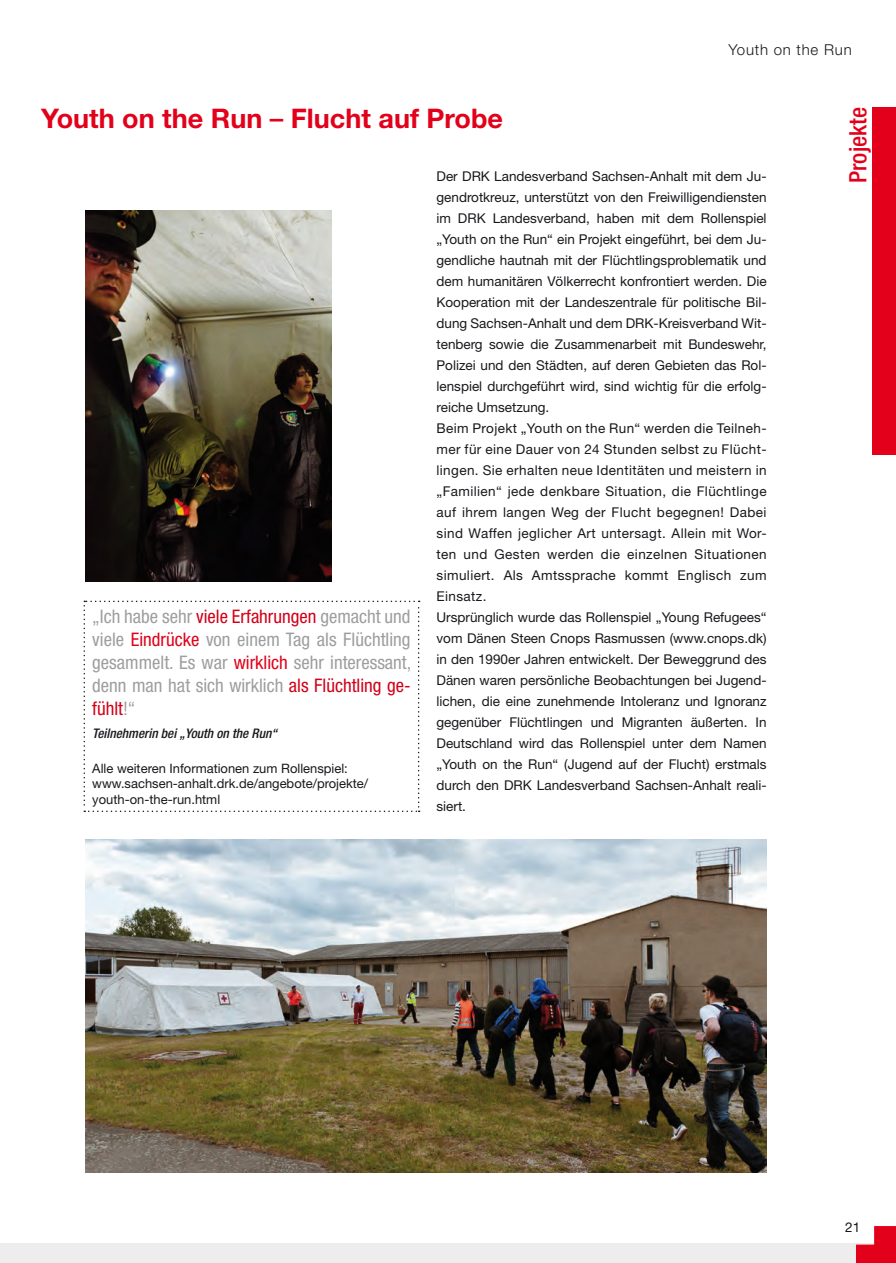
<style>
.page{position:relative;width:896px;height:1263px;background:#fff}
.page>*{position:absolute;margin:0;border:0;box-sizing:border-box;transform-origin:0 0}
.Head{font:700 27px "Helvetica Neue";color:#e2001a}
.Head-2{font:500 condensed 24px "Helvetica Neue";color:#e2001a}
.t1{font:condensed 18.75px/23px "Helvetica Neue";color:#9d9ea0;text-align:justify}
.t2{font:300 15px "Helvetica Neue";letter-spacing:.05em;color:#1a171c}
.t3{font:13.5px/21px "Helvetica Neue";color:#1a171c;text-align:justify}
.t4{font:italic 500 condensed 13.2px "Helvetica Neue";color:#1a171c}
.t5{font:12.9px "Helvetica Neue";color:#1a171c}
.s1{font-weight:500;font-stretch:condensed}
.s2{color:#d20019}
.s3{color:#e2001a}
</style>
<div class="page">
<div style="left:1px;top:1242px;width:894px;height:20px;background:#ededee"></div>
<svg style="left:83px;top:600px;width:336px;height:212px"></svg>
<div style="left:872px;top:107px;width:23px;height:348px;background:#e2001a"></div>
<img style="left:86px;top:839px;width:680px;height:333px">
<img style="left:85px;top:210px;width:246px;height:372px">
<svg style="left:0;top:1242px;width:2px;height:21px"></svg>
<svg style="left:855px;top:1226px;width:41px;height:37px"></svg>
<p class="t2" style="left:728px;top:41px;width:125px">Youth on the Run</p>
<p class="t2" style="left:793px;top:41px;width:59px">Projekte</p>
<p class="Head" style="left:41px;top:102px;width:463px">Youth on the Run <span class="s1">–</span> Flucht auf Probe</p>
<p class="t1" style="left:92px;top:605px;width:320px">„Ich habe sehr <span class="s2">viele Erfahrungen</span> gemacht und viele <span class="s3">Eindrücke</span> von einem Tag als Flüchtling gesammelt. Es war <span class="s3">wirklich</span> sehr interessant, denn man hat sich wirklich <span class="s2">als Flüchtling ge&shy;fühlt</span>!“</p>
<p class="t4" style="left:92px;top:725px;width:186px">Teilnehmerin bei „Youth on the Run“</p>
<p class="t5" style="left:92px;top:760px;width:257px">Alle weiteren Informationen zum Rollenspiel:</p>
<p class="t5" style="left:92px;top:776px;width:277px">www.sachsen-anhalt.drk.de/angebote/projekte/</p>
<p class="t5" style="left:92px;top:791px;width:129px">youth-on-the-run.html</p>
<p class="t3" style="left:436px;top:165px;width:331px">Der DRK Landesverband Sachsen-Anhalt mit dem Ju&shy;gendrotkreuz, unterstützt von den Freiwilligendiensten im DRK Landesverband, haben mit dem Rollenspiel „Youth on the Run“ ein Projekt eingeführt, bei dem Ju&shy;gendliche hautnah mit der Flüchtlingsproblematik und dem humanitären Völkerrecht konfrontiert werden. Die Kooperation mit der Landeszentrale für politische Bil&shy;dung Sachsen-Anhalt und dem DRK-Kreisverband Wit&shy;tenberg sowie die Zusammenarbeit mit Bundeswehr, Polizei und den Städten, auf deren Gebieten das Rol&shy;lenspiel durchgeführt wird, sind wichtig für die erfolg&shy;reiche Umsetzung.</p>
<p class="t3" style="left:436px;top:417px;width:331px">Beim Projekt „Youth on the Run“ werden die Teilneh&shy;mer für eine Dauer von 24 Stunden selbst zu Flücht&shy;lingen. Sie erhalten neue Identitäten und meistern in „Familien“ jede denkbare Situation, die Flüchtlinge auf ihrem langen Weg der Flucht begegnen! Dabei sind Waffen jeglicher Art untersagt. Allein mit Wor&shy;ten und Gesten werden die einzelnen Situationen simuliert. Als Amtssprache kommt Englisch zum Einsatz.</p>
<p class="t3" style="left:436px;top:606px;width:331px">Ursprünglich wurde das Rollenspiel „Young Refugees“ vom Dänen Steen Cnops Rasmussen (www.cnops.dk) in den 1990er Jahren entwickelt. Der Beweggrund des Dänen waren persönliche Beobachtungen bei Jugend&shy;lichen, die eine zunehmende Intoleranz und Ignoranz gegenüber Flüchtlingen und Migranten äußerten. In Deutschland wird das Rollenspiel unter dem Namen „Youth on the Run“ (Jugend auf der Flucht) erstmals durch den DRK Landesverband Sachsen-Anhalt reali&shy;siert.</p>
<p class="Head-2" style="left:843px;top:183px;width:78px;rotate:-90deg">Projekte</p>
<p class="t3" style="left:845px;top:1216px;width:17px">21</p>
</div>
